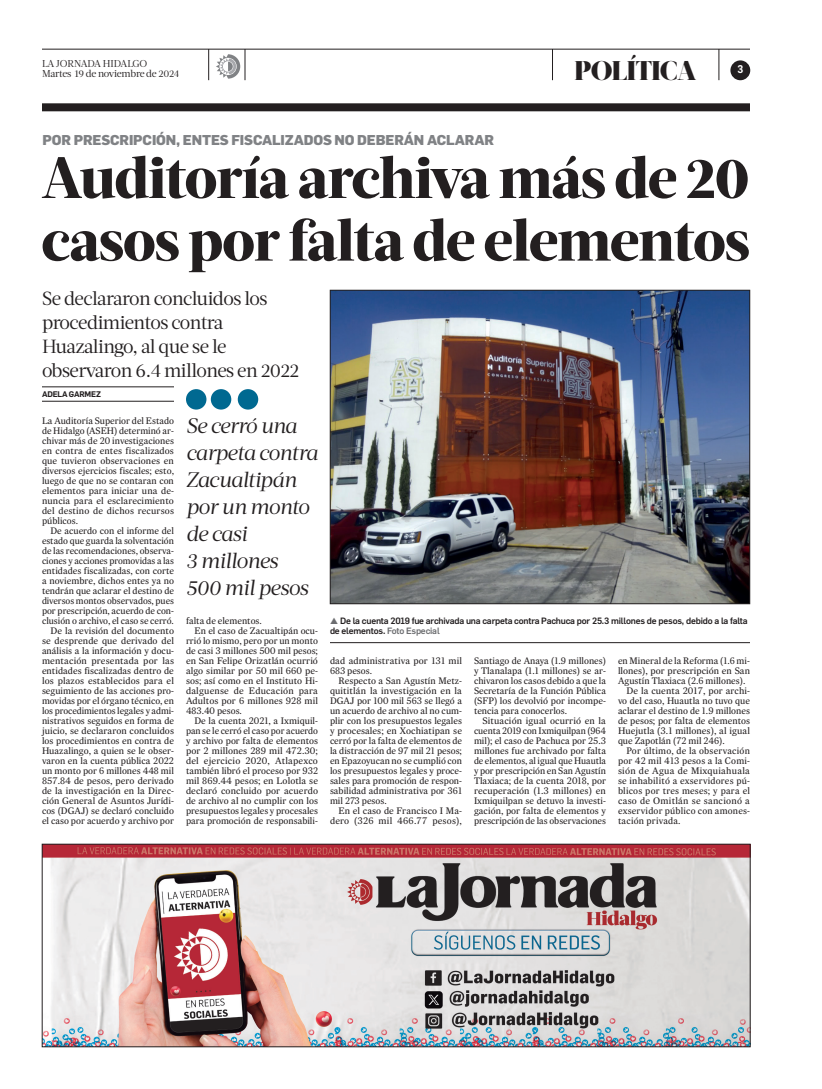
<style>
.page{position:relative;width:822px;height:1089px;background:#fff}
.page>*{position:absolute;margin:0;border:0;box-sizing:border-box;transform-origin:0 0}
.CABEZA_40{font:800 58px "Acta Headline";letter-spacing:-.02em;color:#231f20}
.SECCION{font:900 27px "Acta Display";letter-spacing:-.02em;color:#231f20}
.DESTACADO_DE_NOTA{font:italic 21px/27px "Acta Deck";letter-spacing:-.03em;color:#231f20}
.SUMARIO_17{font:19px/24px "Acta Deck";letter-spacing:-.03em;color:#231f20}
.BALAZO_14{font:800 14px "Flama";letter-spacing:-.01em;color:#808285}
.NUMERO_PAGINA{font:600 11px "Flama Semicond";color:#fff}
.FECHA_SUPERIOR{font:10px "Acta Deck";letter-spacing:-.025em;color:#231f20}
.LA_JORNADA{font:10px "Acta Deck";letter-spacing:-.01em;color:#231f20}
.BODY_TEXT{font:9.5px/10px "Expresso Tx";color:#231f20;text-align:justify}
.PIE_DE_FOTO_CON_PLEC{font:500 9px/10px "Flama";letter-spacing:-.02em;color:#231f20}
.CREDITO_DEL_AUTOR{font:600 8px "Flama";letter-spacing:-.02em;color:#231f20}
.s1{color:#6c6d70}
</style>
<div class="page">
<hr style="left:42px;top:49px;width:708px;height:1px;background:#231f20">
<div style="left:730px;top:60px;width:20px;height:20px;background:#231f20;border-radius:50%"></div>
<hr style="left:209px;top:49px;width:1px;height:31px;background:#231f20">
<hr style="left:245px;top:49px;width:1px;height:31px;background:#231f20">
<div style="left:42px;top:103px;width:708px;height:8px;background:#231f20"></div>
<hr style="left:552px;top:49px;width:1px;height:31px;background:#231f20">
<hr style="left:719px;top:49px;width:1px;height:31px;background:#231f20">
<svg style="left:216px;top:54px;width:24px;height:25px"></svg>
<hr style="left:42px;top:387px;width:132px;height:1px;background:#231f20">
<hr style="left:42px;top:401px;width:132px;height:1px;background:#231f20">
<div style="left:186px;top:389px;width:20px;height:21px;background:#006991;border-radius:50%"></div>
<div style="left:211px;top:389px;width:20px;height:21px;background:#006991;border-radius:50%"></div>
<div style="left:238px;top:389px;width:20px;height:21px;background:#006991;border-radius:50%"></div>
<img style="left:44px;top:846px;width:704px;height:199px">
<div style="left:42px;top:844px;width:708px;height:203px;border:1px solid #231f20"></div>
<img style="left:332px;top:292px;width:416px;height:310px">
<div style="left:330px;top:290px;width:420px;height:314px;border:1px solid #231f20"></div>
<hr style="left:330px;top:642px;width:420px;height:1px;background:#231f20">
<p class="LA_JORNADA" style="left:42px;top:58px;width:107px">LA JORNADA HIDALGO</p>
<p class="FECHA_SUPERIOR" style="left:42px;top:68px;width:139px">Martes 19 de noviembre de 2024</p>
<p class="BALAZO_14" style="left:42px;top:130px;width:453px">POR PRESCRIPCIÓN, ENTES FISCALIZADOS NO DEBERÁN ACLARAR</p>
<p class="SECCION" style="left:575px;top:54px;width:123px">POLÍTICA</p>
<p class="NUMERO_PAGINA" style="left:737px;top:62px;width:7px">3</p>
<p class="CABEZA_40" style="left:41px;top:143px;width:710px">Auditoría archiva más de 20</p>
<p class="CABEZA_40" style="left:41px;top:206px;width:710px">casos por falta de elementos</p>
<p class="SUMARIO_17" style="left:42px;top:287px;width:259px">Se declararon concluidos los procedimientos contra<br>Huazalingo, al que se le observaron 6.4 millones en 2022</p>
<p class="CREDITO_DEL_AUTOR" style="left:42px;top:388px;width:60px">ADELA GARMEZ</p>
<p class="BODY_TEXT" style="left:42px;top:416px;width:134px">La Auditoría Superior del Estado de Hidalgo (ASEH) determinó ar&shy;chivar más de 20 investigaciones en contra de entes fiscalizados que tuvieron observaciones en diversos ejercicios fiscales; esto, luego de que no se contaran con elementos para iniciar una de&shy;nuncia para el esclarecimiento del destino de dichos recursos públicos.</p>
<p class="BODY_TEXT" style="left:42px;top:526px;width:134px;text-indent:9px">De acuerdo con el informe del estado que guarda la solventación de las recomendaciones, observa&shy;ciones y acciones promovidas a las entidades fiscalizadas, con corte a noviembre, dichos entes ya no tendrán que aclarar el destino de diversos montos observados, pues por prescripción, acuerdo de con&shy;clusión o archivo, el caso se cerró.</p>
<p class="BODY_TEXT" style="left:42px;top:626px;width:134px;text-indent:9px">De la revisión del documento se desprende que derivado del análisis a la información y docu&shy;mentación presentada por las entidades fiscalizadas dentro de los plazos establecidos para el seguimiento de las acciones pro&shy;movidas por el órgano técnico, en los procedimientos legales y admi&shy;nistrativos seguidos en forma de juicio, se declararon concluidos los procedimientos en contra de Huazalingo, a quien se le obser&shy;varon en la cuenta pública 2022 un monto por 6 millones 448 mil 857.84 de pesos, pero derivado de la investigación en la Direc&shy;ción General de Asuntos Jurídi&shy;cos (DGAJ) se declaró concluido el caso por acuerdo y archivo por</p>
<p class="DESTACADO_DE_NOTA" style="left:186px;top:413px;width:133px">Se cerró una carpeta contra<br>Zacualtipán por un monto de casi<br>3 millones<br>500 mil pesos</p>
<p class="BODY_TEXT" style="left:186px;top:616px;width:77px">falta de elementos.</p>
<p class="BODY_TEXT" style="left:186px;top:626px;width:134px;text-indent:9px">En el caso de Zacualtipán ocu&shy;rrió lo mismo, pero por un monto de casi 3 millones 500 mil pesos; en San Felipe Orizatlán ocurrió algo similar por 50 mil 660 pe&shy;sos; así como en el Instituto Hi&shy;dalguense de Educación para Adultos por 6 millones 928 mil 483.40 pesos.</p>
<p class="BODY_TEXT" style="left:186px;top:716px;width:134px;text-indent:9px">De la cuenta 2021, a Ixmiquil&shy;pan se le cerró el caso por acuerdo y archivo por falta de elementos por 2 millones 289 mil 472.30; del ejercicio 2020, Atlapexco también libró el proceso por 932 mil 869.44 pesos; en Lolotla se declaró concluido por acuerdo de archivo al no cumplir con los presupuestos legales y procesales para promoción de responsabili-</p>
<p class="PIE_DE_FOTO_CON_PLEC" style="left:330px;top:615px;width:419px"><span class="s1">▲</span> De la cuenta 2019 fue archivada una carpeta contra Pachuca por 25.3 millones de pesos, debido a la falta de elementos. <span class="s1">Foto Especial</span></p>
<p class="BODY_TEXT" style="left:330px;top:656px;width:134px">dad administrativa por 131 mil<br>683 pesos.</p>
<p class="BODY_TEXT" style="left:330px;top:676px;width:134px;text-indent:9px">Respecto a San Agustín Metz&shy;quititlán la investigación en la DGAJ por 100 mil 563 se llegó a un acuerdo de archivo al no cum&shy;plir con los presupuestos legales y procesales; en Xochiatipan se cerró por la falta de elementos de la distracción de 97 mil 21 pesos; en Epazoyucan no se cumplió con los presupuestos legales y proce&shy;sales para promoción de respon&shy;sabilidad administrativa por 361 mil 273 pesos.</p>
<p class="BODY_TEXT" style="left:330px;top:806px;width:134px;text-align:right">En el caso de Francisco I Ma&shy;dero (326 mil 466.77 pesos),</p>
<p class="BODY_TEXT" style="left:474px;top:656px;width:134px">Santiago de Anaya (1.9 millones) y Tlanalapa (1.1 millones) se ar&shy;chivaron los casos debido a que la Secretaría de la Función Pública (SFP) los devolvió por incompe&shy;tencia para conocerlos.</p>
<p class="BODY_TEXT" style="left:474px;top:716px;width:134px;text-indent:9px">Situación igual ocurrió en la cuenta 2019 con Ixmiquilpan (964 mil); el caso de Pachuca por 25.3 millones fue archivado por falta de elementos, al igual que Huautla y por prescripción en San Agustín Tlaxiaca; de la cuenta 2018, por recuperación (1.3 millones) en Ixmiquilpan se detuvo la investi&shy;gación, por falta de elementos y prescripción de las observaciones</p>
<p class="BODY_TEXT" style="left:618px;top:656px;width:134px">en Mineral de la Reforma (1.6 mi&shy;llones), por prescripción en San Agustín Tlaxiaca (2.6 millones).</p>
<p class="BODY_TEXT" style="left:618px;top:686px;width:134px;text-indent:9px">De la cuenta 2017, por archi&shy;vo del caso, Huautla no tuvo que aclarar el destino de 1.9 millones de pesos; por falta de elementos Huejutla (3.1 millones), al igual que Zapotlán (72 mil 246).</p>
<p class="BODY_TEXT" style="left:618px;top:746px;width:134px;text-indent:9px">Por último, de la observación por 42 mil 413 pesos a la Comi&shy;sión de Agua de Mixquiahuala se inhabilitó a exservidores pú&shy;blicos por tres meses; y para el caso de Omitlán se sancionó a exservidor público con amones&shy;tación privada.</p>
</div>
